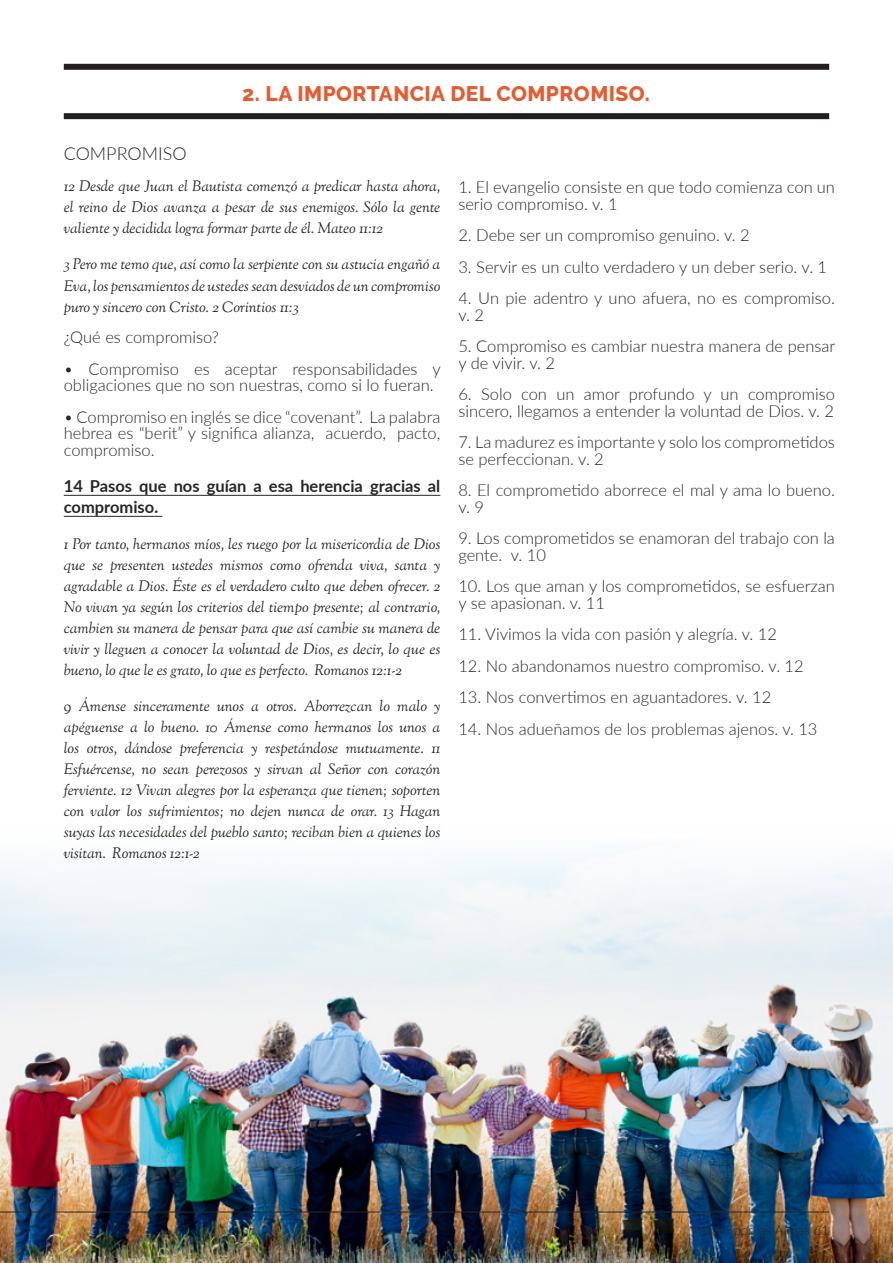
<style>
.page{position:relative;width:893px;height:1263px;background:#fff}
.page>*{position:absolute;margin:0;border:0;box-sizing:border-box;transform-origin:0 0}
.Subhead_-_Align_Righ{font:800 21px "Raleway";letter-spacing:.02em;color:#e45c32}
.Body_Text_-_Align_Le{font:300 18px "Lato";color:#262825}
.Body_Text_-_Align_Le-2{font:300 16.5px/16.5px "Lato";color:#262825}
.Body_Text_-_Align_Le-3{font:700 16.5px/21px "Lato";color:#262825}
.Body_Text_-_Align_Le-4{font:italic 15px/21px "OFL Goudy St M";letter-spacing:-.005em;color:#262825;text-align:justify}
.t1{font:300 13.5px "Lato";color:#262825}
</style>
<div class="page">
<img style="left:0;top:852px;width:893px;height:411px">
<hr style="left:64px;top:495px;width:376px;height:1px;background:#262825">
<hr style="left:64px;top:516px;width:98px;height:1px;background:#262825">
<div style="left:64px;top:113px;width:765px;height:6px;background:#231f20"></div>
<div style="left:64px;top:64px;width:765px;height:6px;background:#231f20"></div>
<hr style="left:0;top:1212px;width:829px;height:1px;background:#262825">
<p class="Body_Text_-_Align_Le" style="left:64px;top:141px;width:124px">COMPROMISO</p>
<p class="Subhead_-_Align_Righ" style="left:242px;top:82px;width:409px">2. LA IMPORTANCIA DEL COMPROMISO.</p>
<p class="Body_Text_-_Align_Le-4" style="left:64px;top:177px;width:378px">12 Desde que Juan el Bautista comenzó a predicar hasta ahora, el reino de Dios avanza a pesar de sus enemigos. Sólo la gente valiente y decidida logra formar parte de él. Mateo 11:12</p>
<p class="Body_Text_-_Align_Le-4" style="left:64px;top:255px;width:378px">3 Pero me temo que, así como la serpiente con su astucia engañó a Eva, los pensamientos de ustedes sean desviados de un compromiso puro y sincero con Cristo. 2 Corintios 11:3</p>
<p class="Body_Text_-_Align_Le-2" style="left:64px;top:328px;width:157px">¿Qué es compromiso?</p>
<p class="Body_Text_-_Align_Le-2" style="left:64px;top:360px;width:378px">• Compromiso es aceptar responsabilidades y obligaciones que no son nuestras, como si lo fueran.</p>
<p class="Body_Text_-_Align_Le-2" style="left:64px;top:408px;width:378px;text-align:justify">• Compromiso en inglés se dice “covenant”. La palabra hebrea es “berit” y significa alianza, acuerdo, pacto, compromiso.</p>
<p class="Body_Text_-_Align_Le-3" style="left:64px;top:474px;width:378px">14 Pasos que nos guían a esa herencia gracias al compromiso.</p>
<p class="Body_Text_-_Align_Le-4" style="left:64px;top:534px;width:378px">1 Por tanto, hermanos míos, les ruego por la misericordia de Dios que se presenten ustedes mismos como ofrenda viva, santa y agradable a Dios. Éste es el verdadero culto que deben ofrecer. 2<br>No vivan ya según los criterios del tiempo presente; al contrario, cambien su manera de pensar para que así cambie su manera de vivir y lleguen a conocer la voluntad de Dios, es decir, lo que es bueno, lo que le es grato, lo que es perfecto. Romanos 12:1-2</p>
<p class="Body_Text_-_Align_Le-4" style="left:64px;top:696px;width:378px">9 Ámense sinceramente unos a otros. Aborrezcan lo malo y apéguense a lo bueno. 10 Ámense como hermanos los unos a los otros, dándose preferencia y respetándose mutuamente. 11<br>Esfuércense, no sean perezosos y sirvan al Señor con corazón ferviente. 12 Vivan alegres por la esperanza que tienen; soporten con valor los sufrimientos; no dejen nunca de orar. 13 Hagan suyas las necesidades del pueblo santo; reciban bien a quienes los visitan. Romanos 12:1-2</p>
<p class="Body_Text_-_Align_Le-2" style="left:458px;top:178px;width:378px">1. El evangelio consiste en que todo comienza con un serio compromiso. v. 1</p>
<p class="Body_Text_-_Align_Le-2" style="left:458px;top:226px;width:293px">2. Debe ser un compromiso genuino. v. 2</p>
<p class="Body_Text_-_Align_Le-2" style="left:458px;top:258px;width:370px">3. Servir es un culto verdadero y un deber serio. v. 1</p>
<p class="Body_Text_-_Align_Le-2" style="left:458px;top:289px;width:378px">4. Un pie adentro y uno afuera, no es compromiso. v. 2</p>
<p class="Body_Text_-_Align_Le-2" style="left:458px;top:337px;width:378px">5. Compromiso es cambiar nuestra manera de pensar y de vivir. v. 2</p>
<p class="Body_Text_-_Align_Le-2" style="left:458px;top:385px;width:378px">6. Solo con un amor profundo y un compromiso sincero, llegamos a entender la voluntad de Dios. v. 2</p>
<p class="Body_Text_-_Align_Le-2" style="left:458px;top:433px;width:378px">7. La madurez es importante y solo los comprometidos se perfeccionan. v. 2</p>
<p class="Body_Text_-_Align_Le-2" style="left:458px;top:481px;width:378px">8. El comprometido aborrece el mal y ama lo bueno. v. 9</p>
<p class="Body_Text_-_Align_Le-2" style="left:458px;top:529px;width:378px">9. Los comprometidos se enamoran del trabajo con la gente. v. 10</p>
<p class="Body_Text_-_Align_Le-2" style="left:458px;top:577px;width:378px">10. Los que aman y los comprometidos, se esfuerzan y se apasionan. v. 11</p>
<p class="Body_Text_-_Align_Le-2" style="left:458px;top:625px;width:320px">11. Vivimos la vida con pasión y alegría. v. 12</p>
<p class="Body_Text_-_Align_Le-2" style="left:458px;top:657px;width:347px">12. No abandonamos nuestro compromiso. v. 12</p>
<p class="Body_Text_-_Align_Le-2" style="left:458px;top:688px;width:314px">13. Nos convertimos en aguantadores. v. 12</p>
<p class="Body_Text_-_Align_Le-2" style="left:458px;top:720px;width:361px">14. Nos adueñamos de los problemas ajenos. v. 13</p>
<p class="t1" style="left:692px;top:1220px;width:139px">Pasión por las Almas 61</p>
</div>
